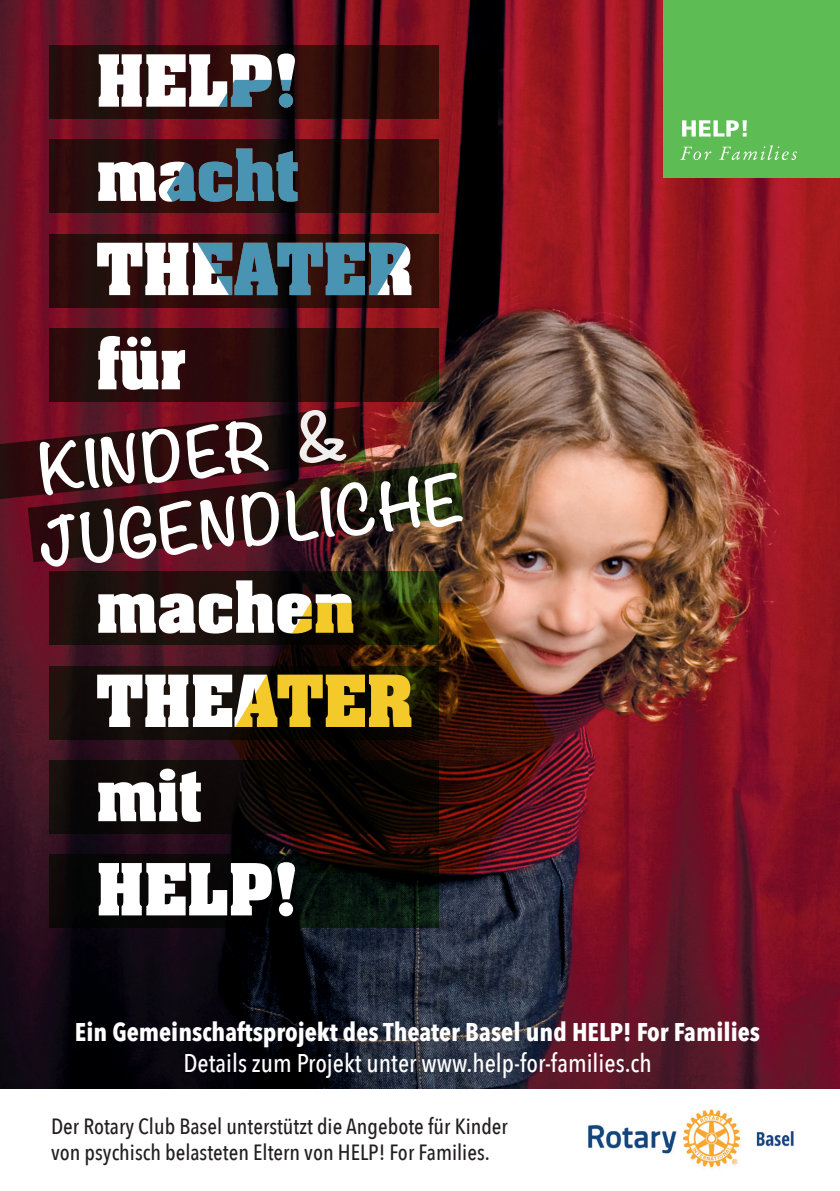
<style>
.page{position:relative;width:840px;height:1191px;background:#fff}
.page>*{position:absolute;margin:0;border:0;box-sizing:border-box;transform-origin:0 0}
.t1{font:700 60px "Noteworthy";color:#fff}
.t2{font:700 25.6px "Avenir Next Condensed";color:#fff}
.t3{font:500 25.6px "Avenir Next Condensed";color:#fff}
.t4{font:500 22px/26.4px "Avenir Next Condensed";color:#231f20}
</style>
<div class="page">
<img style="left:0;top:0;width:839px;height:1089px">
<div style="left:663px;top:0;width:176px;height:177px;background:#5ebc55"></div>
<svg style="left:680px;top:145px;width:116px;height:15px"></svg>
<svg style="left:682px;top:120px;width:64px;height:16px"></svg>
<svg style="left:49px;top:45px;width:390px;height:74px;background:#2b0c0a"></svg>
<svg style="left:49px;top:234px;width:390px;height:73px;background:#2d0e0c"></svg>
<svg style="left:49px;top:140px;width:390px;height:73px;background:#2c0d0a"></svg>
<svg style="left:49px;top:328px;width:390px;height:73px;background:#290c0a"></svg>
<svg style="left:28px;top:462px;width:435px;height:100px;background:#341b16"></svg>
<svg style="left:49px;top:571px;width:390px;height:74px;background:#1f180d"></svg>
<div style="left:49px;top:666px;width:390px;height:73px;background:linear-gradient(to bottom,#190f0c,#140d0b)"></div>
<div style="left:49px;top:760px;width:390px;height:73px;background:#0f0909"></div>
<svg style="left:49px;top:854px;width:390px;height:74px;background:#070d0a"></svg>
<svg style="left:99px;top:862px;width:196px;height:54px"></svg>
<svg style="left:98px;top:768px;width:103px;height:54px"></svg>
<svg style="left:97px;top:674px;width:131px;height:53px"></svg>
<svg style="left:98px;top:580px;width:255px;height:53px"></svg>
<svg style="left:98px;top:336px;width:87px;height:54px"></svg>
<svg style="left:228px;top:603px;width:327px;height:270px"></svg>
<svg style="left:0;top:406px;width:366px;height:94px;background:#3c0e13"></svg>
<svg style="left:97px;top:243px;width:314px;height:52px"></svg>
<svg style="left:98px;top:148px;width:199px;height:54px"></svg>
<svg style="left:99px;top:53px;width:196px;height:55px"></svg>
<img style="left:588px;top:1109px;width:206px;height:59px">
<h1 class="t1" style="left:34px;top:417px;width:312px;rotate:-6deg">KINDER &amp;</h1>
<h1 class="t1" style="left:34px;top:490px;width:428px;rotate:-6deg">JUGENDLICHE</h1>
<p class="t2" style="left:75px;top:1016px;width:686px">Ein Gemeinschaftsprojekt des Theater Basel und HELP! For Families</p>
<p class="t3" style="left:183px;top:1047px;width:469px">Details zum Projekt unter www.help-for-families.ch</p>
<p class="t4" style="left:51px;top:1112px;width:458px">Der Rotary Club Basel unterstützt die Angebote für Kinder von psychisch belasteten Eltern von HELP! For Families.</p>
</div>
